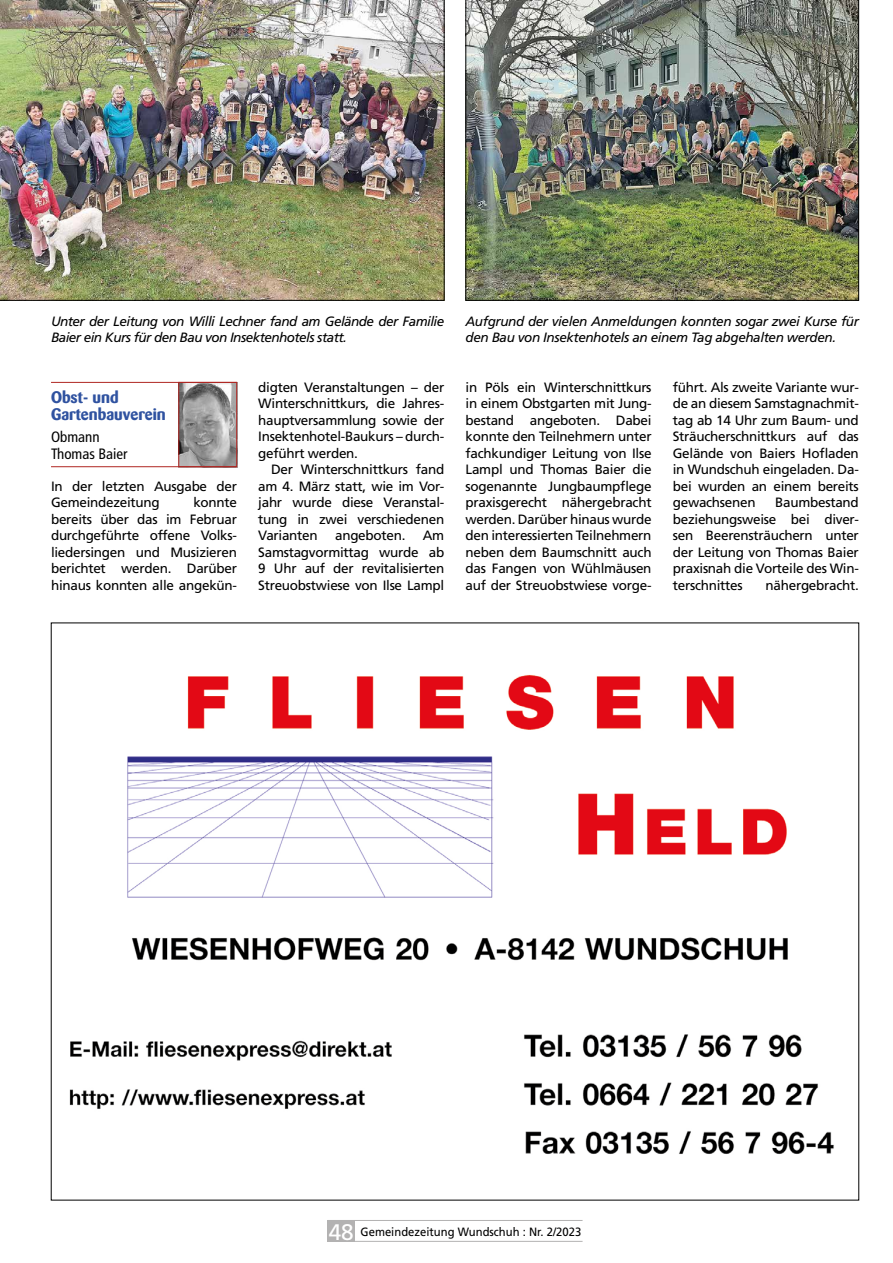
<style>
.page{position:relative;width:893px;height:1263px;background:#fff}
.page>*{position:absolute;margin:0;border:0;box-sizing:border-box;transform-origin:0 0}
.t1{font:700 16.5px/16.5px "Barmeno";color:#2f52a0}
.t2{font:condensed 15px/16.5px "Frutiger LT Std";color:#000}
.t3{font:13.5px/16.5px "Frutiger LT Std";letter-spacing:-.02em;color:#000;text-align:justify}
.t4{font:italic 13.5px/16.5px "Frutiger LT Std";letter-spacing:-.03em;color:#000}
.t5{font:12px "Frutiger LT Std";color:#000;scale:.94 1}
.s1{font-size:22.5px;color:#fff}
</style>
<div class="page">
<div style="left:327px;top:1220px;width:28px;height:22px;background:#b3b2b2"></div>
<hr style="left:327px;top:1220px;width:256px;height:1px;background:#b3b2b2">
<hr style="left:327px;top:1241px;width:256px;height:1px;background:#b3b2b2">
<img style="left:180px;top:384px;width:55px;height:81px">
<div style="left:178px;top:382px;width:59px;height:85px;border:1px solid #af2622"></div>
<hr style="left:51px;top:382px;width:186px;height:1px;background:#af2622">
<hr style="left:51px;top:466px;width:186px;height:1px;background:#af2622">
<img style="left:466px;top:0;width:393px;height:301px">
<img style="left:0;top:0;width:444px;height:301px">
<img style="left:69px;top:675px;width:765px;height:479px">
<p class="t4" style="left:51px;top:313px;width:395px">Unter der Leitung von Willi Lechner fand am Gelände der Familie<br>Baier ein Kurs für den Bau von Insektenhotels statt.</p>
<p class="t1" style="left:51px;top:389px;width:116px">Obst- und<br>Gartenbauverein</p>
<p class="t2" style="left:51px;top:429px;width:78px">Obmann<br>Thomas Baier</p>
<p class="t3" style="left:51px;top:478px;width:187px">In der letzten Ausgabe der<br>Gemeindezeitung</p>
<p class="t3" style="left:51px;top:494px;width:188px;text-indent:142px">konnte bereits über das im Februar durchgeführte offene Volks&shy;liedersingen und Musizieren berichtet werden. Darüber hinaus konnten alle angekün-</p>
<p class="t3" style="left:258px;top:379px;width:188px">digten Veranstaltungen – der Winterschnittkurs, die Jahres&shy;hauptversammlung sowie der Insektenhotel-Baukurs – durch&shy;geführt werden.</p>
<p class="t3" style="left:258px;top:461px;width:188px;text-indent:13px">Der Winterschnittkurs fand am 4. März statt, wie im Vor&shy;jahr wurde diese Veranstal&shy;tung in zwei verschiedenen Varianten</p>
<p class="t3" style="left:335px;top:527px;width:72px">angeboten.</p>
<p class="t3" style="left:258px;top:527px;width:188px;text-indent:165px">Am Samstagvormittag wurde ab 9 Uhr auf der revitalisierten Streuobstwiese von Ilse Lampl</p>
<p class="t4" style="left:466px;top:313px;width:395px">Aufgrund der vielen Anmeldungen konnten sogar zwei Kurse für den Bau von Insektenhotels an einem Tag abgehalten werden.</p>
<p class="t3" style="left:466px;top:379px;width:188px">in Pöls ein Winterschnittkurs in einem Obstgarten mit Jung&shy;bestand angeboten. Dabei konnte den Teilnehmern unter fachkundiger Leitung von Ilse Lampl und Thomas Baier die sogenannte Jungbaumpflege praxisgerecht nähergebracht werden. Darüber hinaus wurde den interessierten Teilnehmern neben dem Baumschnitt auch das Fangen von Wühlmäusen auf der Streuobstwiese vorge-</p>
<p class="t3" style="left:673px;top:379px;width:188px">führt. Als zweite Variante wur&shy;de an diesem Samstagnachmit&shy;tag ab 14 Uhr zum Baum- und Sträucherschnittkurs auf das Gelände von Baiers Hofladen in Wundschuh eingeladen. Da&shy;bei wurden an einem bereits gewachsenen</p>
<p class="t3" style="left:673px;top:494px;width:188px;text-indent:102px">Baumbestand beziehungsweise bei diver&shy;sen Beerensträuchern unter der Leitung von Thomas Baier praxisnah die Vorteile des Win&shy;terschnittes</p>
<p class="t3" style="left:766px;top:577px;width:95px">nähergebracht.</p>
<p class="t5" style="left:329px;top:1224px;width:270px"><span class="s1">48</span> Gemeindezeitung Wundschuh : Nr. 2/2023</p>
</div>
